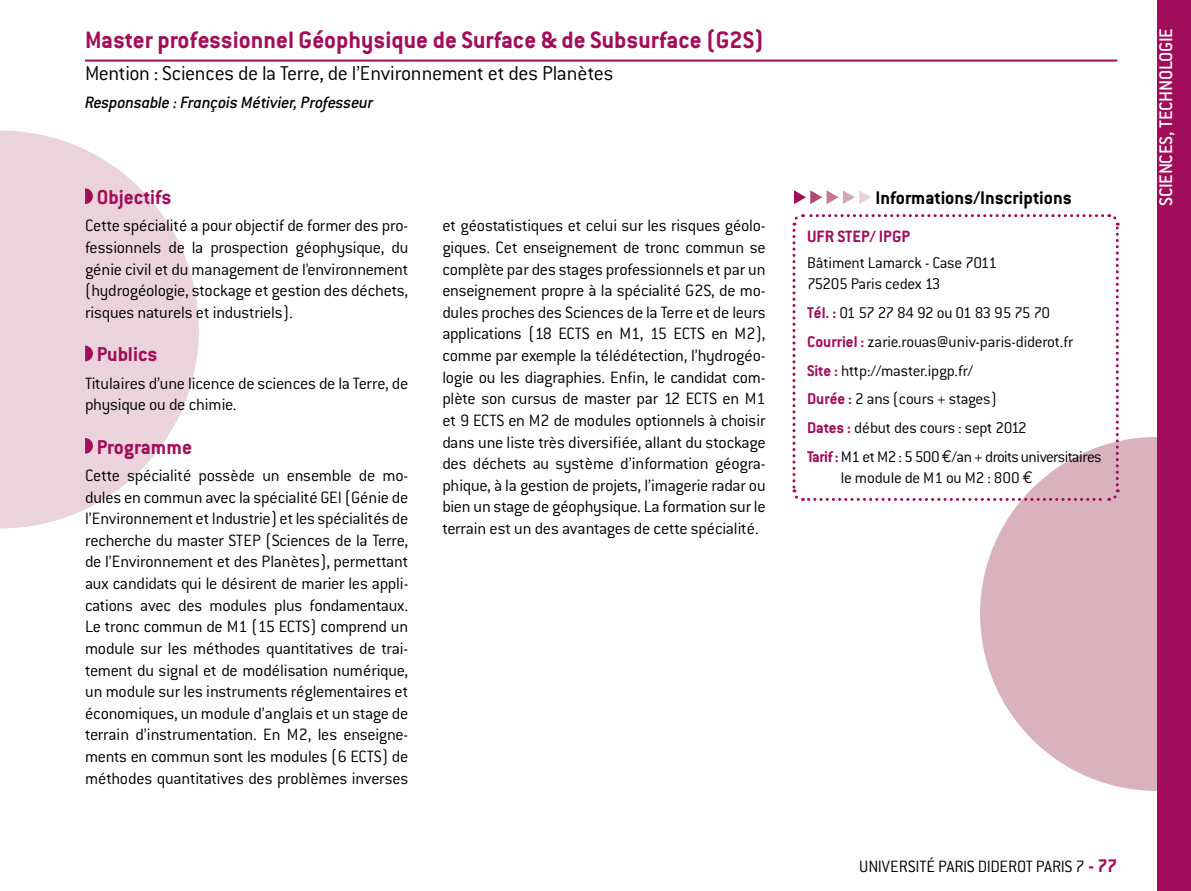
<style>
.page{position:relative;width:1191px;height:891px;background:#fff}
.page>*{position:absolute;margin:0;border:0;box-sizing:border-box;transform-origin:0 0}
.t1{font:700 26px "Conduit ITC";color:#a10d59}
.t2{font:300 22px "Conduit ITC";letter-spacing:-.015em;color:#000}
.t3{font:700 22px "Conduit ITC";color:#a10d59}
.t4{font:700 20px "Conduit ITC";color:#000}
.t5{font:500 20px "Conduit ITC";letter-spacing:-.025em;color:#fff}
.t6{font:300 18px/21.6px "Conduit ITC";letter-spacing:-.015em;color:#000;text-align:justify}
.t7{font:italic 500 18px "Conduit ITC";letter-spacing:-.015em;color:#000}
.t8{font:700 18px "Conduit ITC";color:#a10d59}
.t9{font:300 17px/28.8px "Conduit ITC";letter-spacing:-.015em;color:#000}
.s1{font-weight:700;color:#a10d59}
.s2{font-family:"Euro Mono";font-weight:400}
.s3{font-weight:700;font-size:20px;color:#a10d59}
</style>
<div class="page">
<svg style="left:980px;top:437px;width:177px;height:353px;background:#dfbdc7"></svg>
<div style="left:1157px;top:0;width:34px;height:890px;background:#a10d59"></div>
<svg style="left:0;top:130px;width:199px;height:398px;fill:#ead3da"></svg>
<svg style="left:794px;top:190px;width:77px;height:14px"></svg>
<svg style="left:792px;top:214px;width:328px;height:288px"></svg>
<hr style="left:85px;top:60px;width:1032px;height:2px;background:#a10d59">
<svg style="left:85px;top:188px;width:8px;height:16px"></svg>
<svg style="left:85px;top:345px;width:8px;height:16px"></svg>
<svg style="left:85px;top:438px;width:8px;height:15px"></svg>
<h1 class="t1" style="left:85px;top:25px;width:680px">Master professionnel Géophysique de Surface &amp; de Subsurface (G2S)</h1>
<p class="t2" style="left:85px;top:61px;width:530px">Mention : Sciences de la Terre, de l’Environnement et des Planètes</p>
<p class="t7" style="left:85px;top:92px;width:290px">Responsable : François Métivier, Professeur</p>
<p class="t3" style="left:97px;top:184px;width:76px">Objectifs</p>
<p class="t6" style="left:85px;top:215px;width:325px">Cette spécialité a pour objectif de former des pro&shy;fessionnels de la prospection géophysique, du génie civil et du management de l’environnement (hydrogéologie, stockage et gestion des déchets, risques naturels et industriels).</p>
<p class="t3" style="left:97px;top:341px;width:62px">Publics</p>
<p class="t6" style="left:85px;top:372px;width:325px">Titulaires d’une licence de sciences de la Terre, de physique ou de chimie.</p>
<p class="t3" style="left:97px;top:433px;width:97px">Programme</p>
<p class="t6" style="left:85px;top:464px;width:325px">Cette spécialité possède un ensemble de mo&shy;dules en commun avec la spécialité GEI (Génie de l’Environnement et I ndustrie) et les spécialités de recherche du master STE P (Sciences de la Terre, de l’Environnement et des Planètes), permettant aux candidats qui le désirent de marier les appli&shy;cations avec des modules plus fondamentaux.<br>Le tronc commun de M1 (15 ECTS) comprend un module sur les méthodes quantitatives de trai&shy;tement du signal et de modélisation numérique, un module sur les instruments réglementaires et économiques, un module d’anglais et un stage de terrain d’instrumentation. En M2, les enseigne&shy;ments en commun sont les modules (6 ECTS) de méthodes quantitatives des problèmes inverses</p>
<p class="t6" style="left:442px;top:215px;width:325px">et géostatistiques et celui sur les risques géolo&shy;giques. Cet enseignement de tronc commun se complète par des stages professionnels et par un enseignement propre à la spécialité G2S, de mo&shy;dules proches des Sciences de la Terre et de leurs applications (18 ECTS en M1, 15 ECTS en M2), comme par exemple la télédétection, l’hydrogéo&shy;logie ou les diagraphies. Enfin, le candidat com&shy;plète son cursus de master par 12 ECTS en M1 et 9 ECTS en M2 de modules optionnels à choisir dans une liste très diversifiée, allant du stockage des déchets au système d’information géogra&shy;phique, à la gestion de projets, l’imagerie radar ou bien un stage de géophysique. La formation sur le terrain est un des avantages de cette spécialité.</p>
<p class="t4" style="left:875px;top:186px;width:198px">Informations/Inscriptions</p>
<p class="t8" style="left:807px;top:226px;width:105px">UFR STEP/ IPGP</p>
<p class="t9" style="left:807px;top:253px;width:192px;line-height:20.4px">Bâtiment Lamarck - Case 7011<br>75205 Paris cedex 13</p>
<p class="t9" style="left:807px;top:298px;width:296px"><span class="s1">Tél. :</span> 01 57 27 84 92 ou 01 83 95 75 70<br><span class="s1">Courriel :</span> zarie.rouas@univ-paris-diderot.fr<br><span class="s1">Site :</span> http://master.ipgp.fr/<br><span class="s1">Durée :</span> 2 ans (cours + stages)<br><span class="s1">Dates :</span> début des cours : sept 2012<br><span class="s1">Tarif :</span>M1 et M2 : 5 500 <span class="s2">e</span>/an + droits universitaires</p>
<p class="t9" style="left:841px;top:463px;width:194px">le module de M1 ou M2 : 800 <span class="s2">e</span></p>
<p class="t6" style="left:859px;top:855px;width:259px">Université Paris Diderot Paris 7 <span class="s3">- 77</span></p>
<p class="t5" style="left:1154px;top:206px;width:179px;rotate:-90deg">SCIENCES, TECHNOLOGIE</p>
</div>
